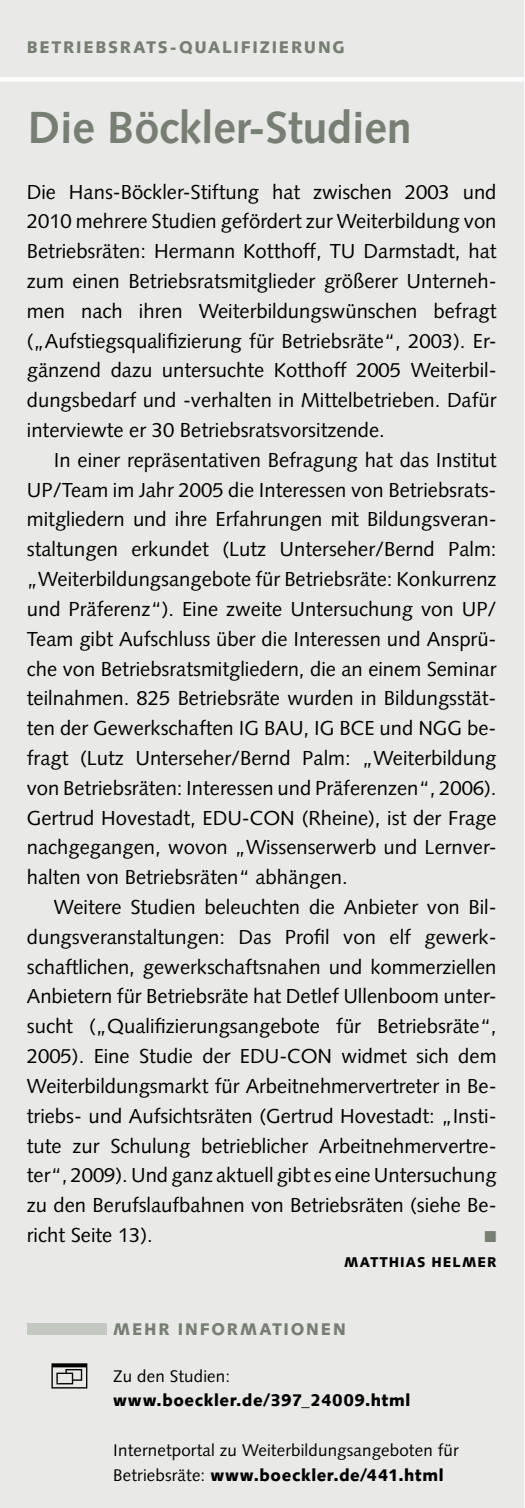
<style>
.page{position:relative;width:525px;height:1508px;background:#fff}
.page>*{position:absolute;margin:0;border:0;box-sizing:border-box;transform-origin:0 0}
.t1{font:700 45px "Syntax LT Pro";letter-spacing:-.005em;color:#777f73}
.t2{font:20.25px/29.7px "Syntax LT Pro";color:#000;text-align:justify}
.t3{font:16.88px/24.8px "Syntax LT Pro";letter-spacing:.01em;color:#000}
.t4{font:900 16.88px "Syntax LT Pro";letter-spacing:.11em;color:#777f73}
.t5{font:900 16.88px "Syntax LT Pro";letter-spacing:.035em;color:#000}
.t6{font:15.75px "Zapf Dingbats Std";color:#777f73}
.t7{font:900 14.17px "Syntax LT Pro";letter-spacing:.08em;color:#000}
.s1{font-weight:900}
</style>
<div class="page">
<div style="left:0;top:0;width:523px;height:1508px;background:#e9eae8"></div>
<div style="left:0;top:77px;width:523px;height:5px;background:#fff"></div>
<div style="left:27px;top:1323px;width:79px;height:12px;background:#c3c8c0"></div>
<div style="left:51px;top:1363px;width:36px;height:25px;border:1px solid #000"></div>
<hr style="left:52px;top:1366px;width:35px;height:1px;background:#000">
<div style="left:65px;top:1369px;width:17px;height:12px;border:1px solid #000"></div>
<div style="left:57px;top:1373px;width:15px;height:11px;background:#e9eae8"></div>
<div style="left:56px;top:1372px;width:17px;height:12px;border:1px solid #000"></div>
<hr style="left:52px;top:1364px;width:34px;height:2px;background:#000">
<p class="t4" style="left:27px;top:37px;width:319px">BETRIEBSRATS-QUALIFIZIERUNG</p>
<h1 class="t1" style="left:28px;top:101px;width:385px">Die Böckler-Studien</h1>
<p class="t2" style="left:27px;top:177px;width:471px">Die Hans-Böckler-Stiftung hat zwischen 2003 und 2010 mehrere Studien gefördert zur Weiterbildung von Betriebsräten: Hermann Kotthoff, TU Darmstadt, hat zum einen Betriebsratsmitglieder größerer Unterneh&shy;men nach ihren Weiterbildungswünschen befragt („Aufstiegsqualifizierung für Betriebsräte“, 2003). Er&shy;gänzend dazu untersuchte Kotthoff 2005 Weiterbil&shy;dungsbedarf und -verhalten in Mittelbetrieben. Dafür interviewte er 30 Betriebsratsvorsitzende.</p>
<p class="t2" style="left:27px;top:445px;width:471px;text-indent:27px">In einer repräsentativen Befragung hat das Institut UP/Team im Jahr 2005 die Interessen von Betriebsrats&shy;mitgliedern und ihre Erfahrungen mit Bildungsveran&shy;staltungen erkundet (Lutz Unterseher/Bernd Palm: „Weiterbildungsangebote für Betriebsräte: Konkurrenz und Präferenz“). Eine zweite Untersuchung von UP/ Team gibt Aufschluss über die Interessen und Ansprü&shy;che von Betriebsratsmitgliedern, die an einem Seminar teilnahmen. 825 Betriebsräte wurden in Bildungsstät&shy;ten der Gewerkschaften IG BAU, IG BCE und NGG be&shy;fragt (Lutz Unterseher/Bernd Palm: „Weiterbildung von Betriebsräten: Interessen und Präferenzen“, 2006).<br>Gertrud Hovestadt, EDU-CON (Rheine), ist der Frage nachgegangen, wovon „Wissenserwerb und Lernver&shy;halten von Betriebsräten“ abhängen.</p>
<p class="t2" style="left:27px;top:892px;width:471px;text-indent:27px">Weitere Studien beleuchten die Anbieter von Bil&shy;dungsveranstaltungen: Das Profil von elf gewerk&shy;schaftlichen, gewerkschaftsnahen und kommerziellen Anbietern für Betriebsräte hat Detlef Ullenboom unter&shy;sucht („Qualifizierungsangebote für Betriebsräte“, 2005). Eine Studie der EDU-CON widmet sich dem Weiterbildungsmarkt für Arbeitnehmervertreter in Be&shy;triebs- und Aufsichtsräten (Gertrud Hovestadt: „Insti&shy;tute zur Schulung betrieblicher Arbeitnehmervertre&shy;ter“, 2009). Und ganz aktuell gibt es eine Untersuchung zu den Berufslaufbahnen von Betriebsräten (siehe Be&shy;richt Seite 13).</p>
<p class="t6" style="left:484px;top:1229px;width:13px">■</p>
<p class="t7" style="left:344px;top:1253px;width:154px">MATTHIAS HELMER</p>
<p class="t4" style="left:113px;top:1319px;width:234px">MEHR INFORMATIONEN</p>
<p class="t3" style="left:113px;top:1363px;width:118px">Zu den Studien:</p>
<p class="t5" style="left:113px;top:1390px;width:298px">WWW.BOECKLER.DE/397_24009.HTML</p>
<p class="t3" style="left:113px;top:1438px;width:347px">Internetportal zu Weiterbildungsangeboten für<br>Betriebsräte: <span class="s1">WWW.BOECKLER.DE/441.HTML</span></p>
</div>
